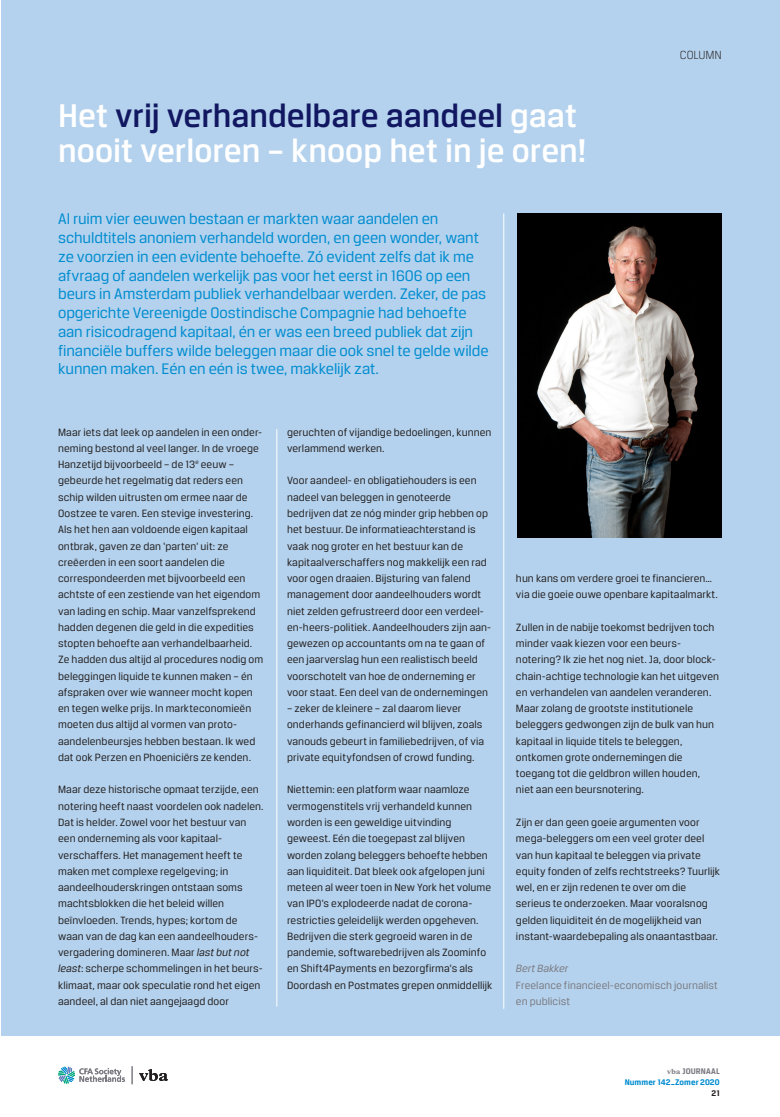
<style>
.page{position:relative;width:780px;height:1117px;background:#fff}
.page>*{position:absolute;margin:0;border:0;box-sizing:border-box;transform-origin:0 0}
.Titel_groot{font:500 35px/35px "CFA Breuer Text";color:#fff}
.INTRO_3kolommen{font:16.25px/18.8px "CFA Breuer Text";letter-spacing:-.005em;color:#008cd0}
.t1{font:300 12.5px "CFA Breuer Text";letter-spacing:-.01em;color:#231f20}
.Plat_schreefloos__WR{font:11.25px/16.2px "CFA Breuer Text";letter-spacing:.005em;color:#231f20}
.Plat_schreefloos{font:11.25px/16.2px "CFA Breuer Text";letter-spacing:.005em;color:#231f20}
.Kopje_auteur_licht_g{font:11.25px/16.2px "CFA Breuer Text";letter-spacing:.005em;color:#7b7a81}
.Kopje_auteur_licht_g-2{font:italic 11.25px "CFA Breuer Text";color:#7b7a81}
.t2{font:700 8.75px/11.2px "CFA Breuer Text";letter-spacing:.01em;color:#008cd0;text-align:right}
.t3{font:700 8.75px "CFA Breuer Text";color:#231f20}
.s1{color:#121761}
.s2{font-style:italic}
.s3{font-family:"Plantin";font-size:7.5px;color:#7b7a81}
.s4{color:#7b7a81}
</style>
<div class="page">
<div style="left:1px;top:0;width:779px;height:1035px;background:#b4d2ed"></div>
<svg style="left:58px;top:1066px;width:67px;height:17px"></svg>
<svg style="left:132px;top:1066px;width:1px;height:17px"></svg>
<svg style="left:139px;top:1069px;width:29px;height:11px"></svg>
<hr style="left:276px;top:429px;width:1px;height:577px;background:#fff">
<hr style="left:503px;top:213px;width:1px;height:795px;background:#fff">
<img style="left:517px;top:213px;width:204px;height:324px">
<p class="Titel_groot" style="left:58px;top:97px;width:530px">Het <span class="s1">vrij verhandelbare aandeel</span> gaat nooit verloren – knoop het in je oren!</p>
<p class="INTRO_3kolommen" style="left:58px;top:209px;width:432px">Al ruim vier eeuwen bestaan er markten waar aandelen en schuldtitels anoniem verhandeld worden, en geen wonder, want ze voorzien in een evidente behoefte. Zó evident zelfs dat ik me afvraag of aandelen werkelijk pas voor het eerst in 1606 op een beurs in Amsterdam publiek verhandelbaar werden. Zeker, de pas opgerichte Vereenigde Oostindische Compagnie had behoefte aan risicodragend kapitaal, én er was een breed publiek dat zijn financiële buffers wilde beleggen maar die ook snel te gelde wilde kunnen maken. Eén en eén is twee, makkelijk zat.</p>
<p class="t1" style="left:680px;top:48px;width:43px">COLUMN</p>
<p class="t1" style="left:675px;top:48px;width:47px">PRAKTIJK</p>
<p class="Plat_schreefloos" style="left:58px;top:423px;width:207px">Maar iets dat leek op aandelen in een onder&shy;neming bestond al veel langer. In de vroege Hanzetijd bijvoorbeeld – de 13<sup>e</sup> eeuw – gebeurde het regelmatig dat reders een schip wilden uitrusten om ermee naar de Oostzee te varen. Een stevige investering.<br>Als het hen aan voldoende eigen kapitaal ontbrak, gaven ze dan ‘parten’ uit: ze creëerden in een soort aandelen die correspondeerden met bijvoorbeeld een achtste of een zestiende van het eigendom van lading en schip. Maar vanzelfsprekend hadden degenen die geld in die expedities stopten behoefte aan verhandelbaarheid.<br>Ze hadden dus altijd al procedures nodig om beleggingen liquide te kunnen maken – én afspraken over wie wanneer mocht kopen en tegen welke prijs. In markteconomieën moeten dus altijd al vormen van proto&shy;aandelenbeursjes hebben bestaan. Ik wed dat ook Perzen en Phoeniciërs ze kenden.</p>
<p class="Plat_schreefloos__WR" style="left:58px;top:781px;width:207px">Maar deze historische opmaat terzijde, een notering heeft naast voordelen ook nadelen.<br>Dat is helder. Zowel voor het bestuur van een onderneming als voor kapitaal&shy;verschaffers. Het management heeft te maken met complexe regelgeving; in aandeelhouderskringen ontstaan soms machtsblokken die het beleid willen beïnvloeden. Trends, hypes; kortom de waan van de dag kan een aandeelhouders&shy;vergadering domineren. Maar <span class="s2">last but not least</span>: scherpe schommelingen in het beurs&shy;klimaat, maar ook speculatie rond het eigen aandeel, al dan niet aangejaagd door</p>
<p class="Plat_schreefloos__WR" style="left:287px;top:423px;width:206px">geruchten of vijandige bedoelingen, kunnen verlammend werken.</p>
<p class="Plat_schreefloos__WR" style="left:287px;top:472px;width:206px">Voor aandeel- en obligatiehouders is een nadeel van beleggen in genoteerde bedrijven dat ze nóg minder grip hebben op het bestuur. De informatieachterstand is vaak nog groter en het bestuur kan de kapitaalverschaffers nog makkelijk een rad voor ogen draaien. Bijsturing van falend management door aandeelhouders wordt niet zelden gefrustreerd door een verdeel&shy;en-heers-politiek. Aandeelhouders zijn aan&shy;gewezen op accountants om na te gaan of een jaarverslag hun een realistisch beeld voorschotelt van hoe de onderneming er voor staat. Een deel van de ondernemingen</p>
<p class="Plat_schreefloos__WR" style="left:287px;top:700px;width:198px">– zeker de kleinere – zal daarom liever onderhands gefinancierd wil blijven, zoals vanouds gebeurt in familiebedrijven, of via private equityfondsen of crowd funding.</p>
<p class="Plat_schreefloos__WR" style="left:287px;top:781px;width:207px">Niettemin: een platform waar naamloze vermogenstitels vrij verhandeld kunnen worden is een geweldige uitvinding geweest. Eén die toegepast zal blijven worden zolang beleggers behoefte hebben aan liquiditeit. Dat bleek ook afgelopen juni meteen al weer toen in New York het volume van IPO’s explodeerde nadat de corona&shy;restricties geleidelijk werden opgeheven.<br>Bedrijven die sterk gegroeid waren in de pandemie, softwarebedrijven als Zoominfo en Shift4Payments en bezorgfirma’s als Doordash en Postmates grepen onmiddellijk</p>
<p class="Plat_schreefloos__WR" style="left:516px;top:570px;width:203px">hun kans om verdere groei te financieren… via die goeie ouwe openbare kapitaalmarkt.</p>
<p class="Plat_schreefloos__WR" style="left:516px;top:618px;width:204px">Zullen in de nabije toekomst bedrijven toch minder vaak kiezen voor een beurs&shy;notering? Ik zie het nog niet. Ja, door block&shy;chain-achtige technologie kan het uitgeven en verhandelen van aandelen veranderen.<br>Maar zolang de grootste institutionele beleggers gedwongen zijn de bulk van hun kapitaal in liquide titels te beleggen, ontkomen grote ondernemingen die toegang tot die geldbron willen houden, niet aan een beursnotering.</p>
<p class="Plat_schreefloos__WR" style="left:516px;top:813px;width:205px">Zijn er dan geen goeie argumenten voor mega-beleggers om een veel groter deel van hun kapitaal te beleggen via private equity fonden of zelfs rechtstreeks? Tuurlijk wel, en er zijn redenen te over om die serieus te onderzoeken. Maar vooralsnog gelden liquiditeit én de mogelijkheid van instant-waardebepaling als onaantastbaar.</p>
<p class="Kopje_auteur_licht_g-2" style="left:516px;top:962px;width:54px">Bert Bakker</p>
<p class="Kopje_auteur_licht_g" style="left:516px;top:976px;width:203px">Freelance financieel-economisch journalist en publicist</p>
<p class="t2" style="left:624px;top:1064px;width:96px"><span class="s3">vba</span> <span class="s4">JOURNAAL<br></span>Nummer 142_Zomer 2020</p>
<p class="t3" style="left:711px;top:1088px;width:10px">21</p>
</div>
